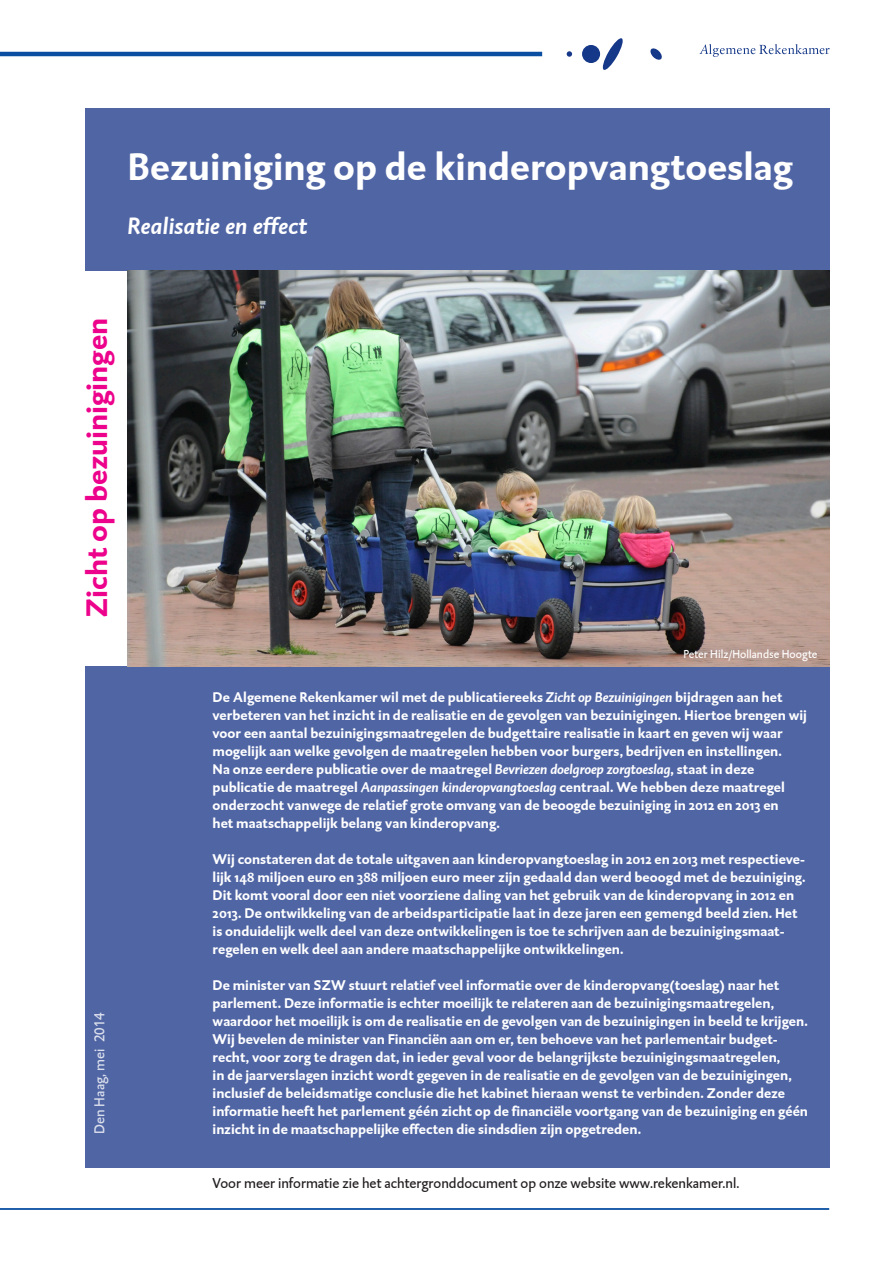
<style>
.page{position:relative;width:893px;height:1263px;background:#fff}
.page>*{position:absolute;margin:0;border:0;box-sizing:border-box;transform-origin:0 0}
._10_Kop_A{font:700 39px "DTL Caspari ST";color:#fff}
._02_Vraag{font:700 30px "DTL Caspari ST";color:#ed028c}
._01_Tussenkop{font:italic 700 24px "DTL Caspari ST";letter-spacing:.015em;color:#fff}
._00_Plat{font:15px "DTL Caspari T";color:#231f20}
.t1{font:15px "DTL Caspari T";color:#fff}
._00_Plat-2{font:700 14.25px/18px "DTL Caspari ST";color:#fff}
._00_Plat-3{font:12px "DTL Caspari T";color:#fff}
.s1{font-style:italic}
</style>
<div class="page">
<div style="left:85px;top:108px;width:744px;height:162px;background:#5065a4"></div>
<div style="left:85px;top:666px;width:744px;height:502px;background:#5065a4"></div>
<img style="left:128px;top:270px;width:701px;height:396px">
<svg style="left:567px;top:51px;width:5px;height:6px"></svg>
<svg style="left:582px;top:38px;width:41px;height:32px"></svg>
<svg style="left:650px;top:48px;width:12px;height:12px"></svg>
<svg style="left:699px;top:44px;width:131px;height:13px"></svg>
<hr style="left:0;top:52px;width:542px;height:4px;background:#0a4fa2">
<hr style="left:0;top:1208px;width:829px;height:2px;background:#0a4fa2">
<p class="_10_Kop_A" style="left:128px;top:141px;width:667px">Bezuiniging op de kinderopvangtoeslag</p>
<p class="_01_Tussenkop" style="left:128px;top:211px;width:181px">Realisatie en effect</p>
<p class="_02_Vraag" style="left:77px;top:618px;width:301px;rotate:-90deg">Zicht op bezuinigingen</p>
<p class="t1" style="left:90px;top:1134px;width:123px;rotate:-90deg">Den Haag, mei 2014</p>
<p class="_00_Plat-3" style="left:683px;top:647px;width:135px">Peter Hilz/Hollandse Hoogte</p>
<p class="_00_Plat-2" style="left:213px;top:688px;width:596px">De Algemene Rekenkamer wil met de publicatiereeks <span class="s1">Zicht op Bezuinigingen</span> bijdragen aan het verbeteren van het inzicht in de realisatie en de gevolgen van bezuinigingen. Hiertoe brengen wij voor een aantal bezuinigingsmaatregelen de budgettaire realisatie in kaart en geven wij waar mogelijk aan welke gevolgen de maatregelen hebben voor burgers, bedrijven en instellingen.<br>Na onze eerdere publicatie over de maatregel <span class="s1">Bevriezen doelgroep zorgtoeslag</span>, staat in deze publicatie de maatregel <span class="s1">Aanpassingen kinderopvangtoeslag</span> centraal. We hebben deze maatregel onderzocht vanwege de relatief grote omvang van de beoogde bezuiniging in 2012 en 2013 en<br>het maatschappelijk belang van kinderopvang.</p>
<p class="_00_Plat-2" style="left:213px;top:850px;width:595px">Wij constateren dat de totale uitgaven aan kinderopvangtoeslag in 2012 en 2013 met respectieve&shy;lijk 148 miljoen euro en 388 miljoen euro meer zijn gedaald dan werd beoogd met de bezuiniging.<br>Dit komt vooral door een niet voorziene daling van het gebruik van de kinderopvang in 2012 en 2013. De ontwikkeling van de arbeidsparticipatie laat in deze jaren een gemengd beeld zien. Het is onduidelijk welk deel van deze ontwikkelingen is toe te schrijven aan de bezuinigingsmaat&shy;regelen en welk deel aan andere maatschappelijke ontwikkelingen.</p>
<p class="_00_Plat-2" style="left:213px;top:976px;width:597px">De minister van SZW stuurt relatief veel informatie over de kinderopvang(toeslag) naar het parlement. Deze informatie is echter moeilijk te relateren aan de bezuinigingsmaatregelen, waardoor het moeilijk is om de realisatie en de gevolgen van de bezuinigingen in beeld te krijgen.<br>Wij bevelen de minister van Financiën aan om er, ten behoeve van het parlementair budget&shy;recht, voor zorg te dragen dat, in ieder geval voor de belangrijkste bezuinigingsmaatregelen,<br>in de jaarverslagen inzicht wordt gegeven in de realisatie en de gevolgen van de bezuinigingen, inclusief de beleidsmatige conclusie die het kabinet hieraan wenst te verbinden. Zonder deze informatie heeft het parlement géén zicht op de financiële voortgang van de bezuiniging en géén inzicht in de maatschappelijke effecten die sindsdien zijn opgetreden.</p>
<p class="_00_Plat" style="left:213px;top:1174px;width:528px">Voor meer informatie zie het achtergronddocument op onze website www.rekenkamer.nl.</p>
</div>
